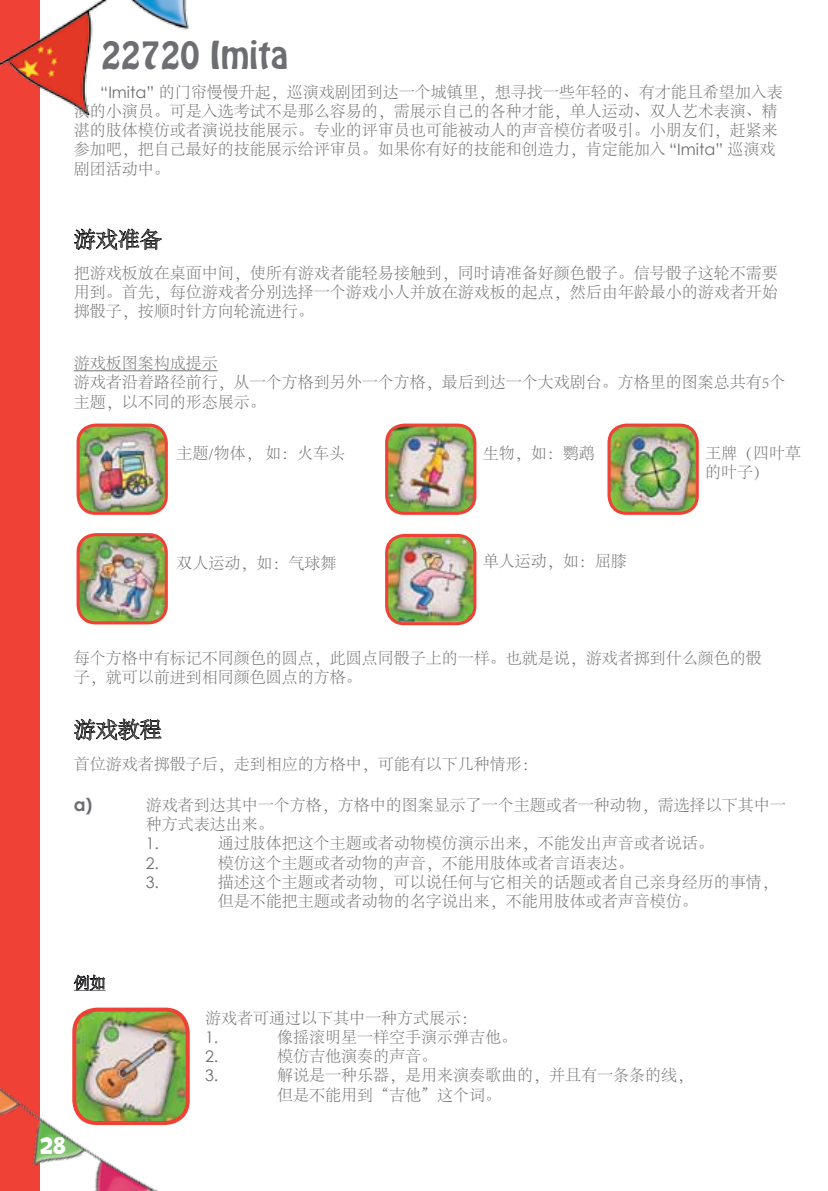
<style>
.page{position:relative;width:828px;height:1191px;background:#fff}
.page>*{position:absolute;margin:0;border:0;box-sizing:border-box;transform-origin:0 0}
.t1{font:34px "Hobo Std";color:#6d6e71}
.t2{font:300 22px "Adobe Song Std";color:#6d6e71}
.t3{font:20px "BD Cartoon Shout";color:#fff}
.t4{font:700 18px "Century Gothic";color:#6d6e71}
.t5{font:300 16px/19.2px "Adobe Song Std";color:#6d6e71}
.t6{font:16px "Century Gothic";color:#6d6e71}
.s1{font-family:"Century Gothic";font-weight:400}
</style>
<div class="page">
<div style="left:0;top:0;width:40px;height:1191px;background:#ef4135"></div>
<img style="left:0;top:1087px;width:165px;height:104px">
<svg style="left:74px;top:228px;width:88px;height:23px"></svg>
<svg style="left:74px;top:718px;width:87px;height:23px"></svg>
<hr style="left:74px;top:370px;width:144px;height:1px;background:#6d6e71">
<hr style="left:74px;top:990px;width:32px;height:1px;background:#6d6e71">
<svg style="left:74px;top:974px;width:31px;height:16px"></svg>
<img style="left:0;top:0;width:189px;height:117px">
<img style="left:78px;top:427px;width:86px;height:86px">
<div style="left:77px;top:423px;width:91px;height:92px;border:3px solid #ef4135;border-radius:18px"></div>
<img style="left:389px;top:427px;width:86px;height:86px">
<div style="left:385px;top:423px;width:91px;height:92px;border:3px solid #ef4135;border-radius:18px"></div>
<img style="left:78px;top:534px;width:88px;height:89px">
<div style="left:77px;top:533px;width:91px;height:91px;border:3px solid #ef4135;border-radius:18px"></div>
<img style="left:387px;top:535px;width:88px;height:87px">
<div style="left:385px;top:534px;width:91px;height:91px;border:3px solid #ef4135;border-radius:18px"></div>
<img style="left:611px;top:427px;width:84px;height:84px">
<div style="left:607px;top:423px;width:92px;height:92px;border:3px solid #ef4135;border-radius:18px"></div>
<img style="left:74px;top:1012px;width:111px;height:111px">
<div style="left:72px;top:1007px;width:118px;height:118px;border:4px solid #ef4135;border-radius:23px"></div>
<h1 class="t1" style="left:101px;top:31px;width:189px">22720 Imita</h1>
<p class="t5" style="left:74px;top:83px;width:710px;text-indent:27px"><span class="s1">“Imita”</span> 的门帘慢慢升起，巡演戏剧团到达一个城镇里，想寻找一些年轻的、有才能且希望加入表演的小演员。可是入选考试不是那么容易的，需展示自己的各种才能，单人运动、双人艺术表演、精湛的肢体模仿或者演说技能展示。专业的评审员也可能被动人的声音模仿者吸引。小朋友们，赶紧来参加吧，把自己最好的技能展示给评审员。如果你有好的技能和创造力，肯定能加入 <span class="s1">“Imita”</span> 巡演戏剧团活动中。</p>
<h2 class="t2" style="left:74px;top:228px;width:90px">游戏准备</h2>
<p class="t5" style="left:74px;top:264px;width:706px;text-align:justify">把游戏板放在桌面中间，使所有游戏者能轻易接触到，同时请准备好颜色骰子。信号骰子这轮不需要用到。首先，每位游戏者分别选择一个游戏小人并放在游戏板的起点，然后由年龄最小的游戏者开始掷骰子，按顺时针方向轮流进行。</p>
<p class="t5" style="left:74px;top:354px;width:713px">游戏板图案构成提示<br>游戏者沿着路径前行，从一个方格到另外一个方格，最后到达一个大戏剧台。方格里的图案总共有5个主题，以不同的形态展示。</p>
<p class="t5" style="left:176px;top:444px;width:170px">主题/物体， 如：火车头</p>
<p class="t5" style="left:176px;top:554px;width:161px">双人运动，如：气球舞</p>
<p class="t5" style="left:483px;top:444px;width:113px">生物，如：鹦鹉</p>
<p class="t5" style="left:705px;top:444px;width:97px">王牌（四叶草的叶子）</p>
<p class="t5" style="left:483px;top:552px;width:146px">单人运动，如：屈膝</p>
<p class="t5" style="left:74px;top:649px;width:689px">每个方格中有标记不同颜色的圆点，此圆点同骰子上的一样。也就是说，游戏者掷到什么颜色的骰子，就可以前进到相同颜色圆点的方格。</p>
<h2 class="t2" style="left:74px;top:718px;width:90px">游戏教程</h2>
<p class="t5" style="left:74px;top:755px;width:466px">首位游戏者掷骰子后，走到相应的方格中，可能有以下几种情形：</p>
<p class="t4" style="left:74px;top:790px;width:20px">a)</p>
<p class="t5" style="left:146px;top:796px;width:641px">游戏者到达其中一个方格，方格中的图案显示了一个主题或者一种动物，需选择以下其中一种方式表达出来。</p>
<p class="t6" style="left:146px;top:832px;width:15px">1.</p>
<p class="t5" style="left:218px;top:834px;width:497px">通过肢体把这个主题或者动物模仿演示出来，不能发出声音或者说话。</p>
<p class="t6" style="left:146px;top:851px;width:15px">2.</p>
<p class="t5" style="left:218px;top:853px;width:417px">模仿这个主题或者动物的声音，不能用肢体或者言语表达。</p>
<p class="t6" style="left:146px;top:871px;width:15px">3.</p>
<p class="t5" style="left:218px;top:873px;width:561px">描述这个主题或者动物，可以说任何与它相关的话题或者自己亲身经历的事情，但是不能把主题或者动物的名字说出来，不能用肢体或者声音模仿。</p>
<p class="t5" style="left:74px;top:974px;width:33px">例如</p>
<p class="t3" style="left:41px;top:1135px;width:27px">28</p>
<p class="t5" style="left:205px;top:1009px;width:273px">游戏者可通过以下其中一种方式展示：</p>
<p class="t6" style="left:205px;top:1026px;width:15px">1.</p>
<p class="t5" style="left:277px;top:1028px;width:241px">像摇滚明星一样空手演示弹吉他。</p>
<p class="t6" style="left:205px;top:1045px;width:15px">2.</p>
<p class="t5" style="left:277px;top:1047px;width:161px">模仿吉他演奏的声音。</p>
<p class="t6" style="left:205px;top:1064px;width:15px">3.</p>
<p class="t5" style="left:277px;top:1066px;width:417px">解说是一种乐器，是用来演奏歌曲的，并且有一条条的线，但是不能用到“吉他”这个词。</p>
</div>
